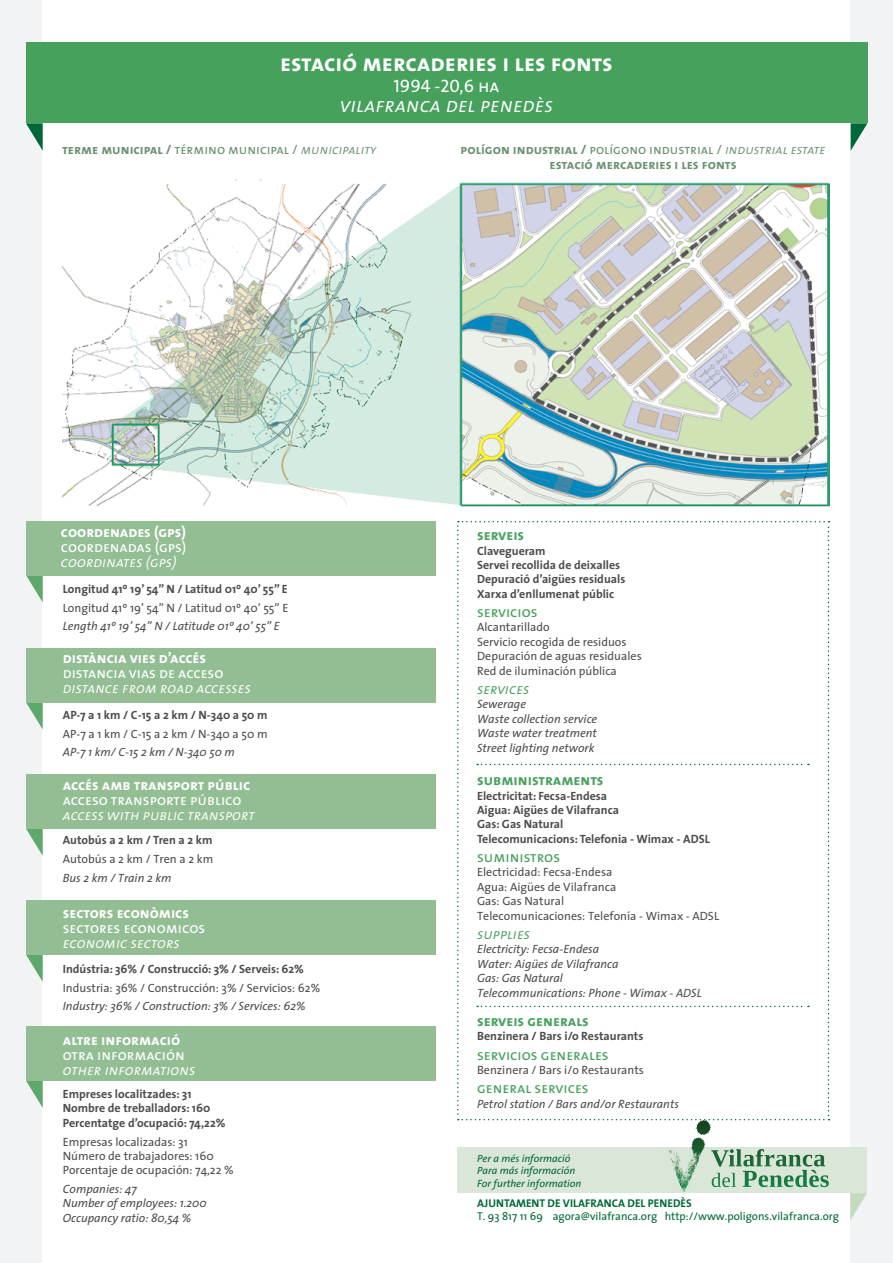
<style>
.page{position:relative;width:893px;height:1263px;background:#f1f3f4}
.page>*{position:absolute;margin:0;border:0;box-sizing:border-box;transform-origin:0 0}
.t1{font:24px "The Sans Bold Caps";color:#fff}
.t2{font:italic 21px "The Sans Semi Light Caps";color:#fff}
.t3{font:18px "The Sans Caps";color:#fff}
.t4{font:italic 15px "The Sans Semi Light Caps";color:#fff}
.t5{font:15px "The Sans Caps";color:#fff}
.t6{font:15px "The Sans Bold Caps";color:#fff}
.t7{font:15px "The Sans Caps";color:#46a15c}
.t8{font:15px "The Sans Bold Caps";color:#46a15c}
.t9{font:italic 15px "The Sans Semi Light Caps";color:#46a15c}
.t10{font:13.5px "The Sans Caps";color:#6c9272}
.t11{font:13.5px "The Sans Bold Caps";color:#6c9272}
.t12{font:12px/14.4px "The Sans";color:#4d4d4f}
.t13{font:700 12px/14.4px "The Sans";color:#4d4d4f}
.t14{font:italic 12px/14.4px "The Sans";color:#4d4d4f}
.t15{font:11.25px "The Sans";color:#006838}
.t16{font:700 11.25px "The Sans";color:#006838}
.t17{font:italic 10.5px/12.6px "The Sans";color:#006838}
.s1{font-family:"The Sans Bold Caps"}
.s2{font-family:"The Sans Semi Light Caps";font-style:italic}
</style>
<div class="page">
<div style="left:43px;top:0;width:807px;height:1263px;background:#fff"></div>
<img style="left:62px;top:179px;width:768px;height:328px">
<svg style="left:26px;top:575px;width:17px;height:27px"></svg>
<svg style="left:26px;top:702px;width:17px;height:27px"></svg>
<svg style="left:26px;top:828px;width:17px;height:28px"></svg>
<svg style="left:26px;top:954px;width:17px;height:28px"></svg>
<svg style="left:26px;top:1080px;width:17px;height:28px"></svg>
<svg style="left:850px;top:123px;width:17px;height:28px"></svg>
<div style="left:26px;top:43px;width:841px;height:80px;background:#46a15c"></div>
<div style="left:26px;top:521px;width:410px;height:54px;background:#93be94"></div>
<div style="left:26px;top:648px;width:410px;height:54px;background:#93be94"></div>
<div style="left:26px;top:774px;width:410px;height:54px;background:#93be94"></div>
<div style="left:26px;top:900px;width:410px;height:54px;background:#93be94"></div>
<div style="left:26px;top:1026px;width:410px;height:54px;background:#93be94"></div>
<svg style="left:26px;top:123px;width:17px;height:28px"></svg>
<svg style="left:850px;top:1193px;width:17px;height:27px"></svg>
<div style="left:457px;top:1147px;width:410px;height:46px;background:#dae6d7"></div>
<svg style="left:457px;top:521px;width:372px;height:616px"></svg>
<h1 class="t1" style="left:280px;top:43px;width:334px">estació mercaderies i les fonts</h1>
<h3 class="t3" style="left:394px;top:71px;width:107px">1994 -20,6 ha</h3>
<h2 class="t2" style="left:340px;top:87px;width:215px">vilafranca del penedès</h2>
<p class="t10" style="left:62px;top:138px;width:316px"><span class="s1">terme municipal /</span> término municipal / <span class="s2">municipality</span></p>
<p class="t10" style="left:461px;top:138px;width:367px"><span class="s1">polígon industrial /</span> polígono industrial / <span class="s2">industrial estate</span></p>
<p class="t11" style="left:550px;top:153px;width:189px">estació mercaderies i les fonts</p>
<p class="t6" style="left:61px;top:519px;width:127px">coordenades (gps)</p>
<p class="t5" style="left:61px;top:534px;width:127px">coordenadas (gps)</p>
<p class="t4" style="left:61px;top:549px;width:117px">coordinates (gps)</p>
<p class="t13" style="left:63px;top:582px;width:226px">Longitud 41º 19’ 54” N / Latitud 01º 40’ 55” E</p>
<p class="t12" style="left:63px;top:600px;width:227px">Longitud 41º 19’ 54” N / Latitud 01º 40’ 55” E</p>
<p class="t14" style="left:63px;top:619px;width:219px">Length 41º 19’ 54” N / Latitude 01º 40’ 55” E</p>
<p class="t6" style="left:63px;top:645px;width:145px">distància vies d’accés</p>
<p class="t5" style="left:63px;top:660px;width:162px">distancia vias de acceso</p>
<p class="t4" style="left:63px;top:675px;width:190px">distance from road accesses</p>
<p class="t13" style="left:63px;top:708px;width:206px">AP-7 a 1 km / C-15 a 2 km / N-340 a 50 m</p>
<p class="t12" style="left:63px;top:726px;width:206px">AP-7 a 1 km / C-15 a 2 km / N-340 a 50 m</p>
<p class="t14" style="left:63px;top:745px;width:174px">AP-7 1 km/ C-15 2 km / N-340 50 m</p>
<p class="t6" style="left:63px;top:772px;width:189px">accés amb transport públic</p>
<p class="t5" style="left:63px;top:787px;width:180px">acceso transporte público</p>
<p class="t4" style="left:63px;top:802px;width:193px">access with public transport</p>
<p class="t13" style="left:63px;top:833px;width:151px">Autobús a 2 km / Tren a 2 km</p>
<p class="t12" style="left:63px;top:851px;width:152px">Autobús a 2 km / Tren a 2 km</p>
<p class="t14" style="left:63px;top:870px;width:110px">Bus 2 km / Train 2 km</p>
<p class="t6" style="left:63px;top:900px;width:128px">sectors econòmics</p>
<p class="t5" style="left:63px;top:915px;width:144px">sectores economicos</p>
<p class="t4" style="left:63px;top:930px;width:118px">economic sectors</p>
<p class="t13" style="left:63px;top:961px;width:243px">Indústria: 36% / Construcció: 3% / Serveis: 62%</p>
<p class="t12" style="left:63px;top:980px;width:259px">Industria: 36% / Construcción: 3% / Servicios: 62%</p>
<p class="t14" style="left:63px;top:998px;width:244px">Industry: 36% / Construction: 3% / Services: 62%</p>
<p class="t6" style="left:63px;top:1027px;width:119px">altre informació</p>
<p class="t5" style="left:63px;top:1042px;width:124px">otra información</p>
<p class="t4" style="left:63px;top:1057px;width:134px">other informations</p>
<p class="t13" style="left:63px;top:1086px;width:164px">Empreses localitzades: 31<br>Nombre de treballadors: 160<br>Percentatge d’ocupació: 74,22%</p>
<p class="t12" style="left:63px;top:1134px;width:172px">Empresas localizadas: 31<br>Número de trabajadores: 160<br>Porcentaje de ocupación: 74,22 %</p>
<p class="t14" style="left:63px;top:1181px;width:145px">Companies: 47<br>Number of employees: 1.200<br>Occupancy ratio: 80,54 %</p>
<p class="t8" style="left:477px;top:523px;width:49px">serveis</p>
<p class="t13" style="left:477px;top:543px;width:150px">Clavegueram<br>Servei recollida de deixalles<br>Depuració d’aigües residuals<br>Xarxa d’enllumenat públic</p>
<p class="t7" style="left:477px;top:599px;width:62px">servicios</p>
<p class="t12" style="left:477px;top:620px;width:166px">Alcantarillado<br>Servicio recogida de residuos<br>Depuración de aguas residuales<br>Red de iluminación pública</p>
<p class="t9" style="left:477px;top:676px;width:54px">services</p>
<p class="t14" style="left:477px;top:697px;width:122px">Sewerage<br>Waste collection service<br>Waste water treatment<br>Street lighting network</p>
<p class="t8" style="left:477px;top:767px;width:128px">subministraments</p>
<p class="t13" style="left:477px;top:788px;width:234px">Electricitat: Fecsa-Endesa<br>Aigua: Aigües de Vilafranca<br>Gas: Gas Natural<br>Telecomunicacions: Telefonia - Wimax - ADSL</p>
<p class="t7" style="left:477px;top:844px;width:85px">suministros</p>
<p class="t12" style="left:477px;top:865px;width:244px">Electricidad: Fecsa-Endesa<br>Agua: Aigües de Vilafranca<br>Gas: Gas Natural<br>Telecomunicaciones: Telefonía - Wimax - ADSL</p>
<p class="t9" style="left:477px;top:921px;width:55px">supplies</p>
<p class="t14" style="left:477px;top:942px;width:226px">Electricity: Fecsa-Endesa<br>Water: Aigües de Vilafranca<br>Gas: Gas Natural<br>Telecommunications: Phone - Wimax - ADSL</p>
<p class="t8" style="left:477px;top:1008px;width:113px">serveis generals</p>
<p class="t13" style="left:477px;top:1029px;width:168px">Benzinera / Bars i/o Restaurants</p>
<p class="t7" style="left:477px;top:1042px;width:133px">servicios generales</p>
<p class="t12" style="left:477px;top:1062px;width:168px">Benzinera / Bars i/o Restaurants</p>
<p class="t7" style="left:477px;top:1076px;width:113px">general services</p>
<p class="t14" style="left:477px;top:1096px;width:203px">Petrol station / Bars and/or Restaurants</p>
<p class="t17" style="left:477px;top:1151px;width:106px">Per a més informació<br>Para más información<br>For further information</p>
<p class="t16" style="left:477px;top:1193px;width:216px">AJUNTAMENT DE VILAFRANCA DEL PENEDÈS</p>
<p class="t15" style="left:477px;top:1207px;width:363px">T. 93 817 11 69 agora@vilafranca.org http://www.poligons.vilafranca.org</p>
</div>
